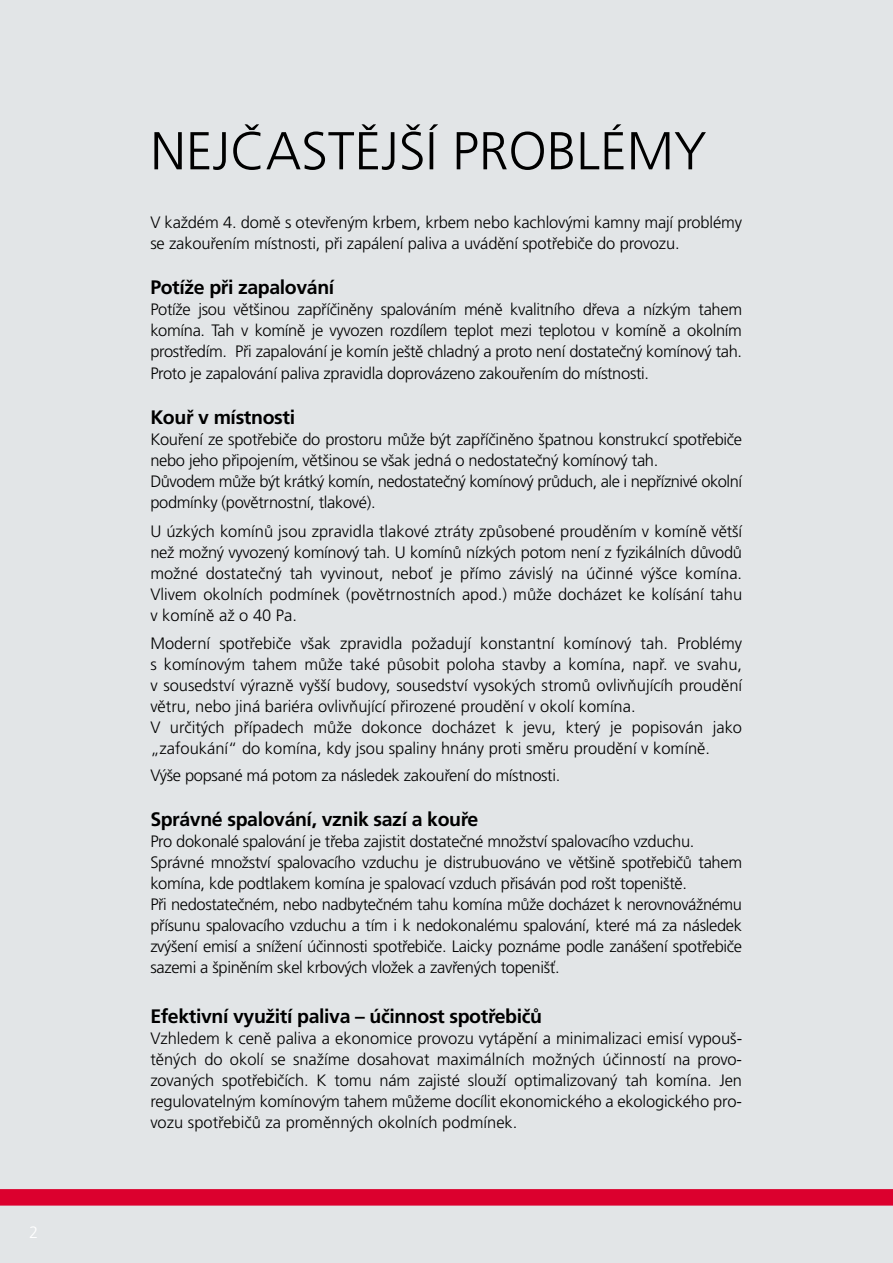
<style>
.page{position:relative;width:893px;height:1263px;background:#e2e5e7}
.page>*{position:absolute;margin:0;border:0;box-sizing:border-box;transform-origin:0 0}
.t1{font:300 53.25px "Frutiger CE";color:#000}
.t2{font:700 19.5px "Frutiger CE";letter-spacing:-.02em;color:#000}
.t3{font:300 16.5px/21px "Frutiger CE";letter-spacing:-.02em;color:#000}
.t4{font:300 16.5px/21px "Frutiger CE";color:#000}
.t5{font:300 16.5px "Frutiger CE";color:#fff}
</style>
<div class="page">
<div style="left:0;top:1189px;width:893px;height:16px;background:#dc002e"></div>
<p class="t5" style="left:29px;top:1222px;width:11px">2</p>
<h1 class="t1" style="left:150px;top:120px;width:558px">NEJČASTĚJŠÍ PROBLÉMY</h1>
<p class="t3" style="left:150px;top:211px;width:593px;line-height:21.6px">V každém 4. domě s otevřeným krbem, krbem nebo kachlovými kamny mají problémy se zakouřením místnosti, při zapálení paliva a uvádění spotřebiče do provozu.</p>
<p class="t2" style="left:150px;top:277px;width:186px">Potíže při zapalování</p>
<p class="t3" style="left:150px;top:299px;width:593px;text-align:justify">Potíže jsou většinou zapříčiněny spalováním méně kvalitního dřeva a nízkým tahem komína. Tah v komíně je vyvozen rozdílem teplot mezi teplotou v komíně a okolním prostředím. Při zapalování je komín ještě chladný a proto není dostatečný komínový tah.<br>Proto je zapalování paliva zpravidla doprovázeno zakouřením do místnosti.</p>
<p class="t2" style="left:150px;top:406px;width:146px">Kouř v místnosti</p>
<p class="t3" style="left:150px;top:429px;width:593px">Kouření ze spotřebiče do prostoru může být zapříčiněno špatnou konstrukcí spotřebiče nebo jeho připojením, většinou se však jedná o nedostatečný komínový tah.<br>Důvodem může být krátký komín, nedostatečný komínový průduch, ale i nepříznivé okolní podmínky (povětrnostní, tlakové).</p>
<p class="t3" style="left:150px;top:520px;width:593px;text-align:justify">U úzkých komínů jsou zpravidla tlakové ztráty způsobené prouděním v komíně větší než možný vyvozený komínový tah. U komínů nízkých potom není z fyzikálních důvodů možné dostatečný tah vyvinout, neboť je přímo závislý na účinné výšce komína.<br>Vlivem okolních podmínek (povětrnostních apod.) může docházet ke kolísání tahu v komíně až o 40 Pa.</p>
<p class="t4" style="left:150px;top:633px;width:593px">Moderní spotřebiče však zpravidla požadují konstantní komínový tah. Problémy s komínovým tahem může také působit poloha stavby a komína, např. ve svahu, v sousedství výrazně vyšší budovy, sousedství vysokých stromů ovlivňujícíh proudění větru, nebo jiná bariéra ovlivňující přirozené proudění v okolí komína.<br>V určitých případech může dokonce docházet k jevu, který je popisován jako „zafoukání“ do komína, kdy jsou spaliny hnány proti směru proudění v komíně.</p>
<p class="t3" style="left:150px;top:765px;width:412px">Výše popsané má potom za následek zakouření do místnosti.</p>
<p class="t2" style="left:150px;top:808px;width:330px">Správné spalování, vznik sazí a kouře</p>
<p class="t3" style="left:150px;top:831px;width:593px">Pro dokonalé spalování je třeba zajistit dostatečné množství spalovacího vzduchu.<br>Správné množství spalovacího vzduchu je distrubuováno ve většině spotřebičů tahem komína, kde podtlakem komína je spalovací vzduch přisáván pod rošt topeniště.<br>Při nedostatečném, nebo nadbytečném tahu komína může docházet k nerovnovážnému přísunu spalovacího vzduchu a tím i k nedokonalému spalování, které má za následek zvýšení emisí a snížení účinnosti spotřebiče. Laicky poznáme podle zanášení spotřebiče sazemi a špiněním skel krbových vložek a zavřených topenišť.</p>
<p class="t2" style="left:150px;top:1005px;width:393px">Efektivní využití paliva – účinnost spotřebičů</p>
<p class="t3" style="left:150px;top:1027px;width:593px;text-align:justify">Vzhledem k ceně paliva a ekonomice provozu vytápění a minimalizaci emisí vypouš&shy;těných do okolí se snažíme dosahovat maximálních možných účinností na provo&shy;zovaných spotřebičích. K tomu nám zajisté slouží optimalizovaný tah komína. Jen regulovatelným komínovým tahem můžeme docílit ekonomického a ekologického pro&shy;vozu spotřebičů za proměnných okolních podmínek.</p>
</div>
